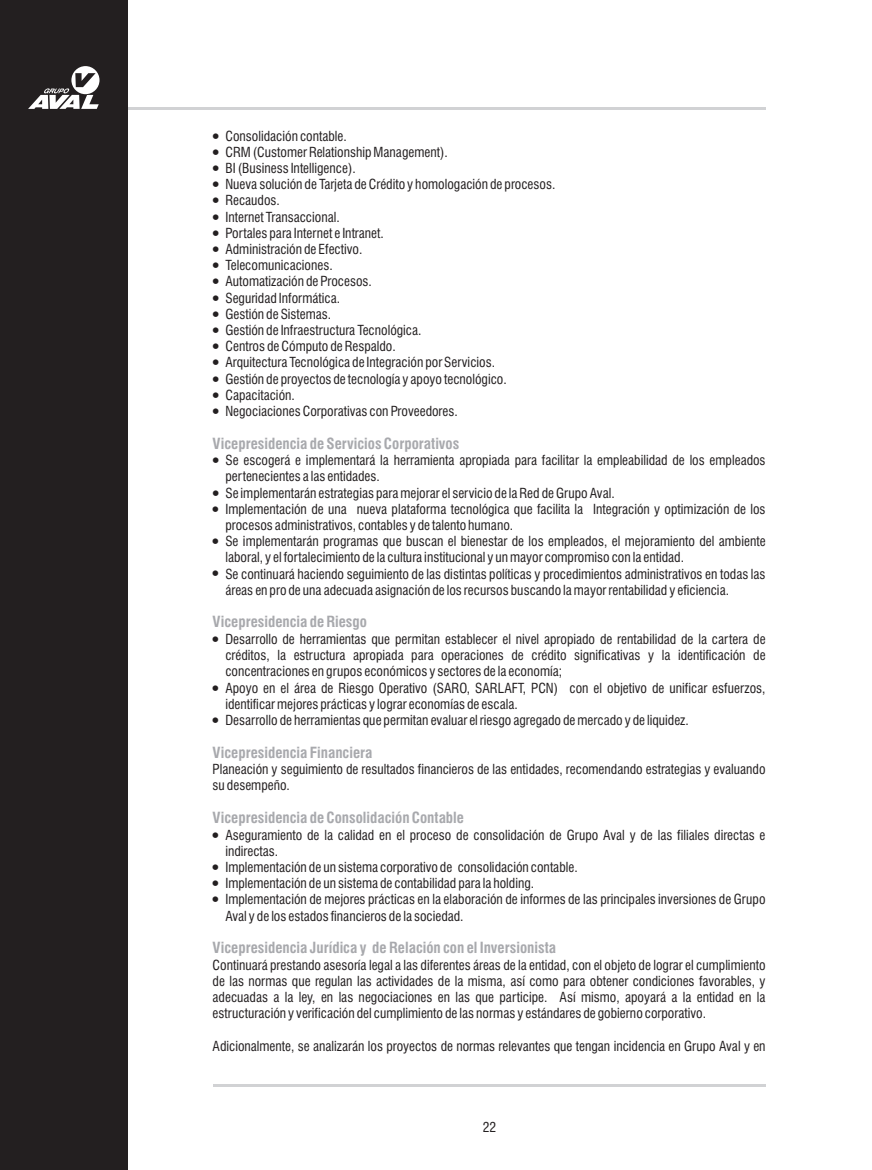
<style>
.page{position:relative;width:872px;height:1170px;background:#fff}
.page>*{position:absolute;margin:0;border:0;box-sizing:border-box;transform-origin:0 0}
.t1{font:700 condensed 15px "Swiss 721 BT";color:#a8a9ad}
.t2{font:condensed 13.5px/16.2px "Swiss 721 BT";color:#231f20}
.t3{font:6px "Zapf Dingbats IT Cby BT";color:#231f20}
</style>
<div class="page">
<hr style="left:128px;top:108px;width:637px;height:2px;background:#d1d2d4">
<hr style="left:213px;top:1084px;width:552px;height:2px;background:#d1d2d4">
<div style="left:0;top:0;width:128px;height:1169px;background:#231f20"></div>
<svg style="left:28px;top:66px;width:71px;height:43px"></svg>
<p class="t2" style="left:213px;top:129px;width:136px">●Consolidación contable.</p>
<p class="t3" style="left:213px;top:165px;width:37px">●</p>
<p class="t2" style="left:225px;top:145px;width:224px">CRM (Customer Relationship Management).</p>
<p class="t3" style="left:213px;top:149px;width:37px">●</p>
<p class="t2" style="left:225px;top:161px;width:132px">BI (Business Intelligence).</p>
<p class="t2" style="left:225px;top:177px;width:331px">Nueva solución de Tarjeta de Crédito y homologación de procesos.</p>
<p class="t3" style="left:213px;top:182px;width:37px">●</p>
<p class="t2" style="left:225px;top:194px;width:56px">Recaudos.</p>
<p class="t3" style="left:213px;top:198px;width:37px">●</p>
<p class="t2" style="left:225px;top:210px;width:116px">Internet Transaccional.</p>
<p class="t3" style="left:213px;top:214px;width:37px">●</p>
<p class="t2" style="left:225px;top:226px;width:160px">Portales para Internet e Intranet.</p>
<p class="t3" style="left:213px;top:230px;width:37px">●</p>
<p class="t2" style="left:225px;top:242px;width:139px">Administración de Efectivo.</p>
<p class="t3" style="left:213px;top:246px;width:37px">●</p>
<p class="t2" style="left:225px;top:258px;width:109px">Telecomunicaciones.</p>
<p class="t3" style="left:213px;top:262px;width:37px">●</p>
<p class="t2" style="left:225px;top:275px;width:148px">Automatización de Procesos.</p>
<p class="t3" style="left:213px;top:279px;width:37px">●</p>
<p class="t2" style="left:225px;top:291px;width:116px">Seguridad Informática.</p>
<p class="t3" style="left:213px;top:295px;width:37px">●</p>
<p class="t2" style="left:225px;top:307px;width:107px">Gestión de Sistemas.</p>
<p class="t3" style="left:213px;top:311px;width:37px">●</p>
<p class="t2" style="left:225px;top:323px;width:198px">Gestión de Infraestructura Tecnológica.</p>
<p class="t3" style="left:213px;top:327px;width:37px">●</p>
<p class="t2" style="left:225px;top:339px;width:172px">Centros de Cómputo de Respaldo.</p>
<p class="t3" style="left:213px;top:343px;width:37px">●</p>
<p class="t2" style="left:225px;top:355px;width:271px">Arquitectura Tecnológica de Integración por Servicios.</p>
<p class="t3" style="left:213px;top:360px;width:37px">●</p>
<p class="t2" style="left:225px;top:372px;width:283px">Gestión de proyectos de tecnología y apoyo tecnológico.</p>
<p class="t3" style="left:213px;top:376px;width:37px">●</p>
<p class="t2" style="left:225px;top:388px;width:234px">Capacitación.<br>Negociaciones Corporativas con Proveedores.</p>
<p class="t2" style="left:213px;top:453px;width:554px">●Se escogerá e implementará la herramienta apropiada para facilitar la empleabilidad de los empleados</p>
<p class="t3" style="left:213px;top:490px;width:37px">●</p>
<p class="t3" style="left:213px;top:392px;width:37px">●</p>
<p class="t3" style="left:213px;top:408px;width:37px">●</p>
<p class="t1" style="left:213px;top:437px;width:248px">Vicepresidencia de Servicios Corporativos</p>
<p class="t2" style="left:225px;top:469px;width:156px">pertenecientes a las entidades.</p>
<p class="t2" style="left:225px;top:486px;width:541px">Se implementarán estrategias para mejorar el servicio de la Red de Grupo Aval.<br>Implementación de una nueva plataforma tecnológica que facilita la Integración y optimización de los</p>
<p class="t3" style="left:213px;top:506px;width:37px">●</p>
<p class="t2" style="left:225px;top:518px;width:541px">procesos administrativos, contables y de talento humano.<br>Se implementarán programas que buscan el bienestar de los empleados, el mejoramiento del ambiente</p>
<p class="t3" style="left:213px;top:538px;width:37px">●</p>
<p class="t2" style="left:225px;top:550px;width:542px">laboral, y el fortalecimiento de la cultura institucional y un mayor compromiso con la entidad.<br>Se continuará haciendo seguimiento de las distintas políticas y procedimientos administrativos en todas las áreas en pro de una adecuada asignación de los recursos buscando la mayor rentabilidad y eficiencia.</p>
<p class="t2" style="left:213px;top:632px;width:554px;text-align:right">●Desarrollo de herramientas que permitan establecer el nivel apropiado de rentabilidad de la cartera de créditos, la estructura apropiada para operaciones de crédito significativas y la identificación de</p>
<p class="t3" style="left:213px;top:685px;width:37px">●</p>
<p class="t3" style="left:213px;top:571px;width:37px">●</p>
<p class="t1" style="left:213px;top:616px;width:156px">Vicepresidencia de Riesgo</p>
<p class="t2" style="left:225px;top:664px;width:541px">concentraciones en grupos económicos y sectores de la economía;<br>Apoyo en el área de Riesgo Operativo (SARO, SARLAFT, PCN) con el objetivo de unificar esfuerzos,</p>
<p class="t2" style="left:225px;top:697px;width:465px">identificar mejores prácticas y lograr economías de escala.<br>Desarrollo de herramientas que permitan evaluar el riesgo agregado de mercado y de liquidez.</p>
<p class="t2" style="left:213px;top:762px;width:554px">Planeación y seguimiento de resultados financieros de las entidades, recomendando estrategias y evaluando su desempeño.</p>
<p class="t2" style="left:213px;top:828px;width:554px">●Aseguramiento de la calidad en el proceso de consolidación de Grupo Aval y de las filiales directas e</p>
<p class="t3" style="left:213px;top:864px;width:37px">●</p>
<p class="t3" style="left:213px;top:717px;width:37px">●</p>
<p class="t1" style="left:213px;top:746px;width:161px">Vicepresidencia Financiera</p>
<p class="t1" style="left:213px;top:811px;width:253px">Vicepresidencia de Consolidación Contable</p>
<p class="t2" style="left:225px;top:844px;width:54px">indirectas.</p>
<p class="t2" style="left:225px;top:860px;width:354px">Implementación de un sistema corporativo de consolidación contable.</p>
<p class="t2" style="left:225px;top:876px;width:541px">Implementación de un sistema de contabilidad para la holding.<br>Implementación de mejores prácticas en la elaboración de informes de las principales inversiones de Grupo<br>Aval y de los estados financieros de la sociedad.</p>
<p class="t2" style="left:213px;top:958px;width:554px;text-align:justify">Continuará prestando asesoría legal a las diferentes áreas de la entidad, con el objeto de lograr el cumplimiento de las normas que regulan las actividades de la misma, así como para obtener condiciones favorables, y adecuadas a la ley, en las negociaciones en las que participe. Así mismo, apoyará a la entidad en la estructuración y verificación del cumplimiento de las normas y estándares de gobierno corporativo.</p>
<p class="t2" style="left:213px;top:1039px;width:554px">Adicionalmente, se analizarán los proyectos de normas relevantes que tengan incidencia en Grupo Aval y en</p>
<p class="t3" style="left:213px;top:880px;width:37px">●</p>
<p class="t3" style="left:213px;top:896px;width:37px">●</p>
<p class="t1" style="left:213px;top:941px;width:345px">Vicepresidencia Jurídica y de Relación con el Inversionista</p>
<p class="t2" style="left:483px;top:1120px;width:15px">22</p>
</div>
